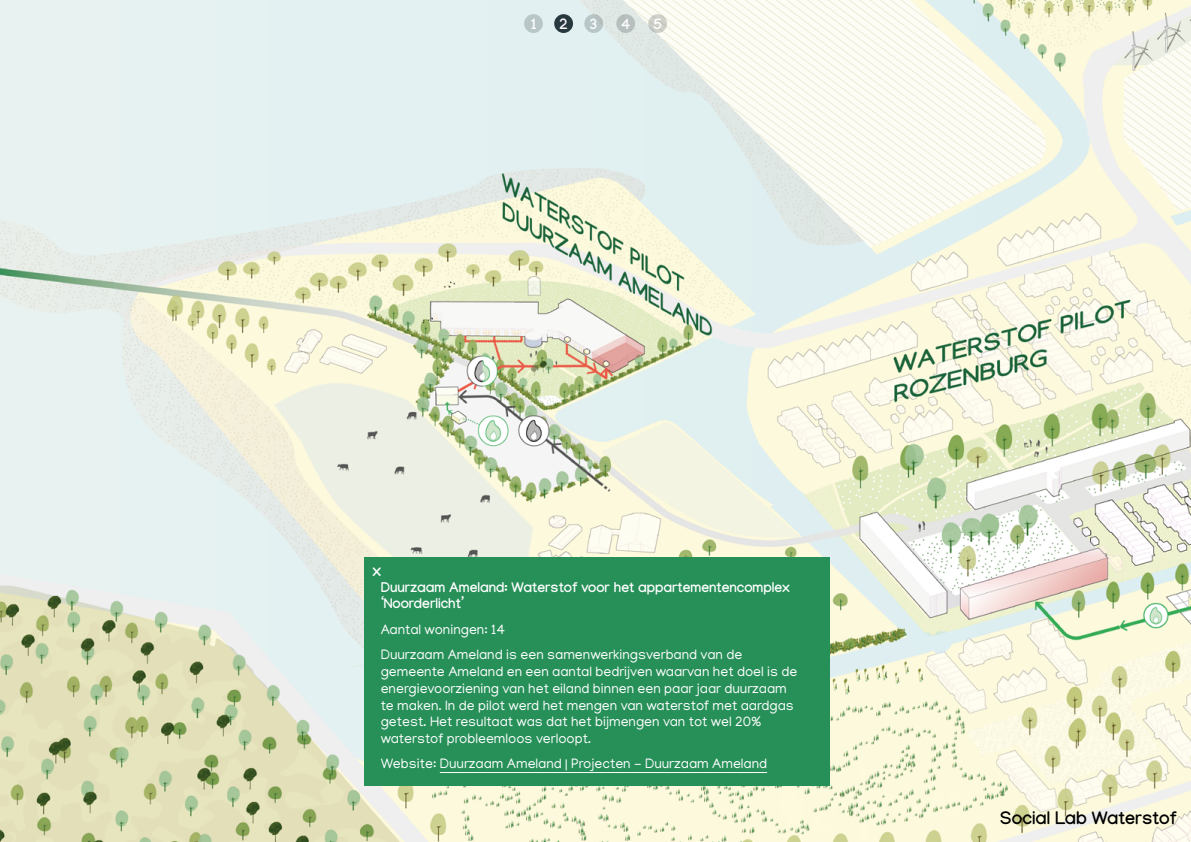
<style>
.page{position:relative;width:1191px;height:842px;background:#fff}
.page>*{position:absolute;margin:0;border:0;box-sizing:border-box;transform-origin:0 0}
.t1{font:700 18px "Manjari";color:#000}
.t2{font:700 16.2px "Manjari";color:#fff}
.t3{font:700 15.4px "Manjari";color:#f7f6fb}
.t4{font:700 15.4px "Manjari";color:#fff}
.t5{font:14px/16.8px "Manjari";color:#fff}
.t6{font:700 14px/16.8px "Manjari";color:#fff}
</style>
<div class="page">
<img style="left:0;top:0;width:1191px;height:842px">
<div style="left:524px;top:14px;width:19px;height:19px;background:#b9c6c8;border-radius:50%"></div>
<div style="left:554px;top:14px;width:19px;height:19px;background:#2e3c43;border-radius:50%"></div>
<svg style="left:584px;top:14px;width:19px;height:19px"></svg>
<div style="left:616px;top:14px;width:19px;height:19px;background:#b8c0bf;border-radius:50%"></div>
<svg style="left:648px;top:14px;width:19px;height:19px"></svg>
<div style="left:365px;top:557px;width:464px;height:228px;background:#279059"></div>
<hr style="left:440px;top:772px;width:327px;height:1px;background:#fff">
<p class="t4" style="left:530px;top:14px;width:8px">1</p>
<p class="t3" style="left:559px;top:14px;width:10px">2</p>
<p class="t3" style="left:589px;top:14px;width:10px">3</p>
<p class="t3" style="left:620px;top:14px;width:12px">4</p>
<p class="t3" style="left:653px;top:14px;width:10px">5</p>
<p class="t2" style="left:372px;top:560px;width:10px">x</p>
<p class="t6" style="left:381px;top:578px;width:411px">Duurzaam Ameland: Waterstof voor het appartementencomplex ‘Noorderlicht’</p>
<p class="t5" style="left:381px;top:616px;width:363px;line-height:25.3px">Aantal woningen: 14<br>Duurzaam Ameland is een samenwerkingsverband van de</p>
<p class="t5" style="left:381px;top:663px;width:418px">gemeente Ameland en een aantal bedrijven waarvan het doel is de energievoorziening van het eiland binnen een paar jaar duurzaam te maken. In de pilot werd het mengen van waterstof met aardgas getest. Het resultaat was dat het bijmengen van tot wel 20% waterstof probleemloos verloopt.</p>
<p class="t5" style="left:381px;top:755px;width:388px">Website: Duurzaam Ameland | Projecten - Duurzaam Ameland</p>
<p class="t1" style="left:1000px;top:807px;width:178px">Social Lab Waterstof</p>
</div>
